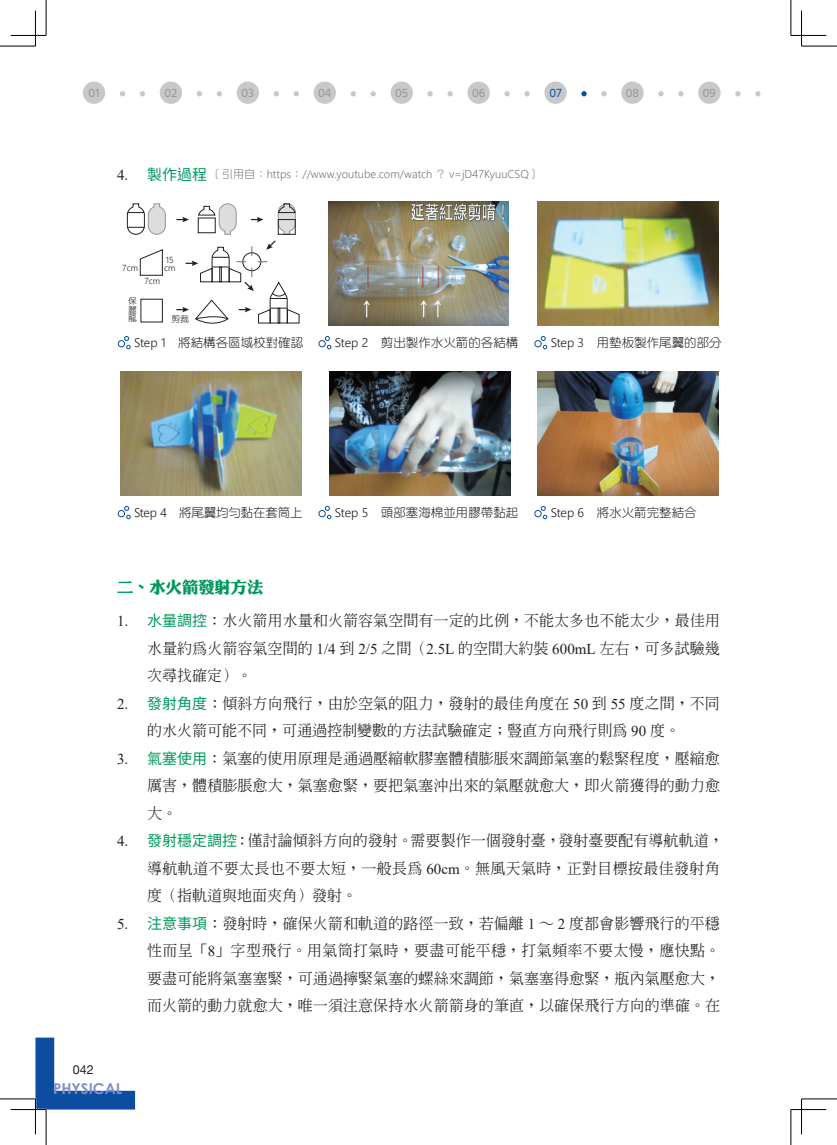
<style>
.page{position:relative;width:837px;height:1145px;background:#fff}
.page>*{position:absolute;margin:0;border:0;box-sizing:border-box;transform-origin:0 0}
.t1{font:16.25px "DF Li King Hei XB WIN BF";color:#00985c}
.先備知識{font:500 15px/27.5px "AR Ming B5";letter-spacing:.005em;color:#231f20;text-align:justify}
.t2{font:700 15px "Century Gothic";color:#838fc7}
.t3{font:12.5px "DF Yuan Std W3";color:#231f20}
.t4{font:12.5px "Helvetica Neue LT";color:#231f20}
.t5{font:12.38px "Hind";color:#939598}
.t6{font:12.38px "Hind";color:#0d4da1}
.先備知識-2{font:300 11.25px "Nirmala UI";color:#76787b}
.t7{font:300 8.75px/7.5px "Nirmala UI";color:#231f20}
.t8{font:8.75px/8.8px "DF Yuan Std W3";color:#231f20;text-align:justify}
.s1{font-family:"Times New Roman";font-weight:400;font-size:15px;color:#231f20}
.s2{font-family:"Noto Sans CJ Ktc";font-weight:400;font-size:15px;color:#00985c}
.s3{font-family:"DF Yuan Std W3";font-weight:400}
.s4{font-family:"Nirmala UI";font-weight:300}
.s5{font-family:"Times New Roman";font-weight:400}
.s6{font-family:"Noto Sans CJ Ktc";font-weight:400;color:#00985c}
</style>
<div class="page">
<svg style="left:35px;top:1037px;width:101px;height:72px"></svg>
<svg style="left:117px;top:336px;width:14px;height:14px"></svg>
<svg style="left:318px;top:336px;width:14px;height:14px"></svg>
<svg style="left:534px;top:336px;width:13px;height:14px"></svg>
<svg style="left:117px;top:505px;width:14px;height:14px"></svg>
<svg style="left:318px;top:505px;width:14px;height:14px"></svg>
<svg style="left:534px;top:505px;width:13px;height:14px"></svg>
<div style="left:83px;top:81px;width:22px;height:23px;background:#c7c8ca;border-radius:50%"></div>
<div style="left:160px;top:81px;width:22px;height:23px;background:#c7c8ca;border-radius:50%"></div>
<div style="left:236px;top:81px;width:23px;height:23px;background:#c7c8ca;border-radius:50%"></div>
<div style="left:313px;top:81px;width:23px;height:23px;background:#c7c8ca;border-radius:50%"></div>
<div style="left:390px;top:81px;width:22px;height:23px;background:#c7c8ca;border-radius:50%"></div>
<div style="left:467px;top:81px;width:22px;height:23px;background:#c7c8ca;border-radius:50%"></div>
<div style="left:544px;top:81px;width:22px;height:23px;background:#c7c8ca;border-radius:50%"></div>
<div style="left:621px;top:81px;width:22px;height:23px;background:#c7c8ca;border-radius:50%"></div>
<div style="left:698px;top:81px;width:22px;height:23px;background:#c7c8ca;border-radius:50%"></div>
<svg style="left:120px;top:91px;width:5px;height:5px"></svg>
<svg style="left:140px;top:91px;width:5px;height:5px"></svg>
<svg style="left:197px;top:91px;width:5px;height:5px"></svg>
<svg style="left:217px;top:91px;width:5px;height:5px"></svg>
<svg style="left:273px;top:91px;width:6px;height:5px"></svg>
<svg style="left:293px;top:91px;width:6px;height:5px"></svg>
<svg style="left:350px;top:91px;width:6px;height:5px"></svg>
<svg style="left:370px;top:91px;width:6px;height:5px"></svg>
<svg style="left:427px;top:91px;width:5px;height:5px"></svg>
<svg style="left:447px;top:91px;width:5px;height:5px"></svg>
<svg style="left:504px;top:91px;width:5px;height:5px"></svg>
<svg style="left:524px;top:91px;width:5px;height:5px"></svg>
<svg style="left:581px;top:91px;width:5px;height:5px"></svg>
<svg style="left:601px;top:91px;width:5px;height:5px"></svg>
<svg style="left:658px;top:91px;width:5px;height:5px"></svg>
<svg style="left:678px;top:91px;width:5px;height:5px"></svg>
<svg style="left:735px;top:91px;width:5px;height:5px"></svg>
<svg style="left:755px;top:91px;width:5px;height:5px"></svg>
<svg style="left:127px;top:203px;width:39px;height:32px"></svg>
<svg style="left:140px;top:249px;width:23px;height:27px"></svg>
<div style="left:140px;top:299px;width:23px;height:23px;border:1px solid #231f20"></div>
<svg style="left:177px;top:203px;width:122px;height:121px"></svg>
<img style="left:328px;top:201px;width:180px;height:124px">
<img style="left:537px;top:201px;width:181px;height:124px">
<img style="left:120px;top:372px;width:181px;height:124px">
<img style="left:329px;top:372px;width:181px;height:124px">
<img style="left:537px;top:372px;width:181px;height:124px">
<hr style="left:11px;top:1108px;width:35px;height:2px;background:#fff">
<hr style="left:0;top:46px;width:35px;height:1px;background:#000">
<hr style="left:801px;top:46px;width:35px;height:1px;background:#000">
<hr style="left:0;top:1098px;width:35px;height:1px;background:#000">
<hr style="left:801px;top:1098px;width:35px;height:1px;background:#000">
<hr style="left:46px;top:0;width:1px;height:35px;background:#000">
<hr style="left:46px;top:1109px;width:1px;height:35px;background:#000">
<hr style="left:790px;top:0;width:1px;height:35px;background:#000">
<hr style="left:790px;top:1109px;width:1px;height:35px;background:#000">
<hr style="left:11px;top:35px;width:35px;height:1px;background:#000">
<hr style="left:790px;top:35px;width:36px;height:1px;background:#000">
<hr style="left:11px;top:1109px;width:35px;height:1px;background:#000">
<hr style="left:790px;top:1109px;width:36px;height:1px;background:#000">
<hr style="left:35px;top:11px;width:1px;height:35px;background:#000">
<hr style="left:35px;top:1098px;width:1px;height:36px;background:#000">
<hr style="left:801px;top:11px;width:1px;height:35px;background:#000">
<hr style="left:801px;top:1098px;width:1px;height:36px;background:#000">
<p class="t5" style="left:89px;top:84px;width:12px">01</p>
<p class="t5" style="left:164px;top:84px;width:14px">02</p>
<p class="t5" style="left:241px;top:84px;width:14px">03</p>
<p class="t5" style="left:318px;top:84px;width:15px">04</p>
<p class="t5" style="left:395px;top:84px;width:15px">05</p>
<p class="t5" style="left:472px;top:84px;width:15px">06</p>
<p class="t6" style="left:549px;top:84px;width:14px">07</p>
<p class="t5" style="left:625px;top:84px;width:15px">08</p>
<p class="t5" style="left:702px;top:84px;width:14px">09</p>
<p class="先備知識-2" style="left:117px;top:165px;width:424px"><span class="s1">4.</span> <span class="s2">製作過程</span><span class="s3">〔引用自：</span>https<span class="s3">：</span>//www.youtube.com/watch <span class="s3">？</span> v=jD47KyuuCSQ<span class="s3">〕</span></p>
<p class="t7" style="left:122px;top:263px;width:17px">7cm</p>
<p class="t7" style="left:164px;top:256px;width:13px">15 cm</p>
<p class="t7" style="left:144px;top:277px;width:17px">7cm</p>
<p class="t8" style="left:128px;top:296px;width:10px">保麗龍</p>
<p class="t8" style="left:171px;top:314px;width:19px">剪裁</p>
<p class="t3" style="left:134px;top:336px;width:171px"><span class="s4">Step 1</span>　將結構各區域校對確認</p>
<p class="t3" style="left:334px;top:336px;width:185px"><span class="s4">Step 2</span>　剪出製作水火箭的各結構</p>
<p class="t3" style="left:550px;top:336px;width:173px"><span class="s4">Step 3</span>　用墊板製作尾翼的部分</p>
<p class="t3" style="left:134px;top:506px;width:170px"><span class="s4">Step 4</span>　將尾翼均勻黏在套筒上</p>
<p class="t3" style="left:334px;top:506px;width:185px"><span class="s4">Step 5</span>　頭部塞海棉並用膠帶黏起</p>
<p class="t3" style="left:550px;top:506px;width:148px"><span class="s4">Step 6</span>　將水火箭完整結合</p>
<p class="t1" style="left:117px;top:578px;width:148px">二、水火箭發射方法</p>
<p class="先備知識" style="left:147px;top:606px;width:574px;text-indent:-30px"><span class="s5">1.</span> <span class="s6">水量調控</span>：水火箭用水量和火箭容氣空間有一定的比例，不能太多也不能太少，最佳用水量約為火箭容氣空間的 <span class="s5">1/4</span> 到 <span class="s5">2/5</span> 之間（<span class="s5">2.5L</span> 的空間大約裝 <span class="s5">600mL</span> 左右，可多試驗幾次尋找確定）。</p>
<p class="先備知識" style="left:147px;top:689px;width:574px;text-indent:-30px"><span class="s5">2.</span> <span class="s6">發射角度</span>：傾斜方向飛行，由於空氣的阻力，發射的最佳角度在 <span class="s5">50</span> 到 <span class="s5">55</span> 度之間，不同的水火箭可能不同，可通過控制變數的方法試驗確定；豎直方向飛行則為 <span class="s5">90</span> 度。</p>
<p class="先備知識" style="left:147px;top:744px;width:574px;text-indent:-30px"><span class="s5">3.</span> <span class="s6">氣塞使用</span>：氣塞的使用原理是通過壓縮軟膠塞體積膨脹來調節氣塞的鬆緊程度，壓縮愈厲害，體積膨脹愈大，氣塞愈緊，要把氣塞沖出來的氣壓就愈大，即火箭獲得的動力愈大。</p>
<p class="先備知識" style="left:147px;top:826px;width:578px;text-align:left;text-indent:-30px"><span class="s5">4.</span> <span class="s6">發射穩定調控</span>：僅討論傾斜方向的發射。需要製作一個發射臺，發射臺要配有導航軌道，導航軌道不要太長也不要太短，一般長為 <span class="s5">60cm</span>。無風天氣時，正對目標按最佳發射角度（指軌道與地面夾角）發射。</p>
<p class="先備知識" style="left:147px;top:909px;width:574px;text-indent:-30px"><span class="s5">5.</span> <span class="s6">注意事項</span>：發射時，確保火箭和軌道的路徑一致，若偏離 <span class="s5">1</span> ～ <span class="s5">2</span> 度都會影響飛行的平穩性而呈「<span class="s5">8</span>」字型飛行。用氣筒打氣時，要盡可能平穩，打氣頻率不要太慢，應快點。要盡可能將氣塞塞緊，可通過擰緊氣塞的螺絲來調節，氣塞塞得愈緊，瓶內氣壓愈大，而火箭的動力就愈大，唯一須注意保持水火箭箭身的筆直，以確保飛行方向的準確。在</p>
<p class="t4" style="left:73px;top:1062px;width:22px">042</p>
<p class="t2" style="left:53px;top:1077px;width:71px">PHYSICAL</p>
</div>
